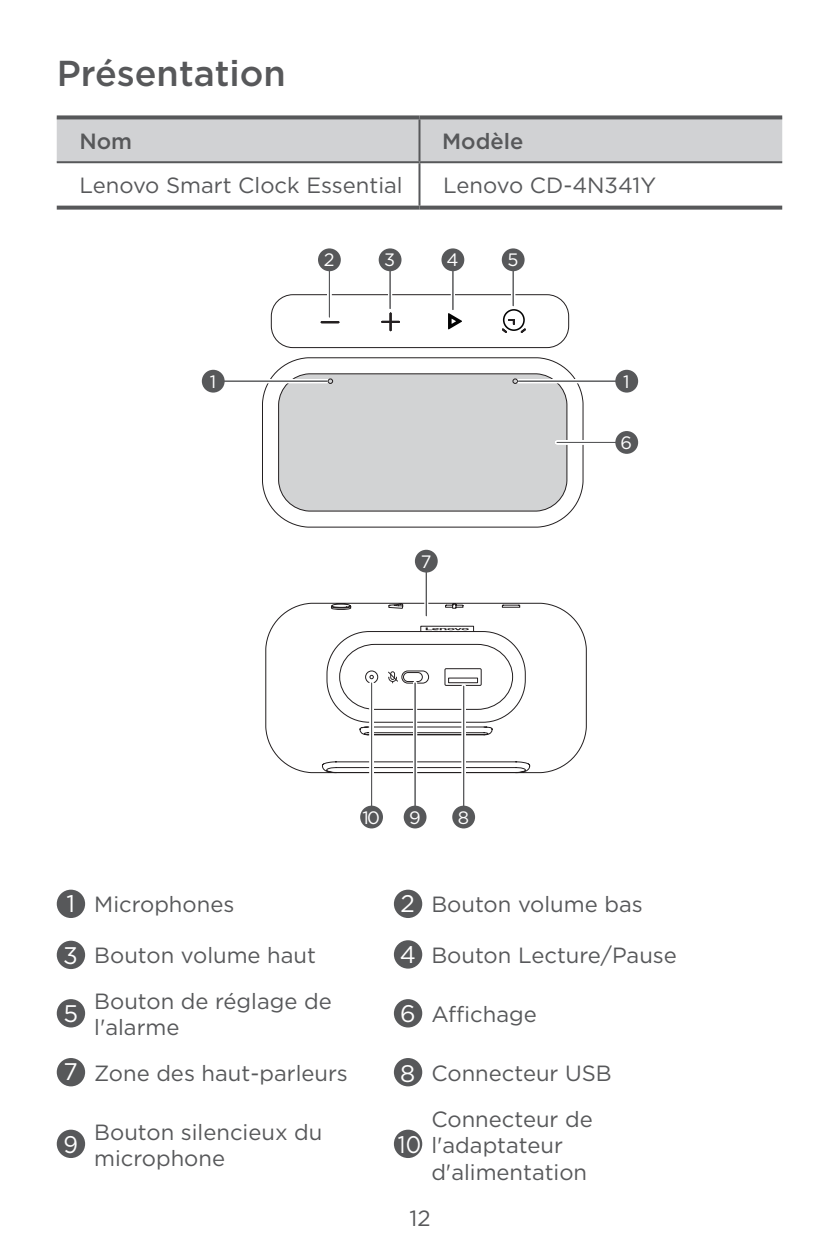
<style>
.page{position:relative;width:840px;height:1248px;background:#fff}
.page>*{position:absolute;margin:0;border:0;box-sizing:border-box;transform-origin:0 0}
.二级标题{font:500 36px "Gotham";color:#57585a}
.t1{font:24px "Gotham";color:#fff}
.t2{font:24px "Gotham";color:#fff;scale:.94 1}
.t3{font:22px/26.4px "Gotham";color:#57585a}
.t4{font:500 22px "Gotham";color:#57585a}
.t5{font:18px "Gotham";color:#fff}
.s1{font-size:24px;color:#fff}
</style>
<div class="page">
<div style="left:57px;top:119px;width:724px;height:42px;background:#d1d2d4"></div>
<hr style="left:418px;top:163px;width:2px;height:42px;background:#57585a">
<hr style="left:418px;top:119px;width:2px;height:42px;background:#57585a">
<hr style="left:57px;top:161px;width:362px;height:2px;background:#57585a">
<hr style="left:419px;top:161px;width:362px;height:2px;background:#57585a">
<svg style="left:57px;top:115px;width:362px;height:4px"></svg>
<svg style="left:419px;top:115px;width:362px;height:4px"></svg>
<svg style="left:57px;top:205px;width:362px;height:4px"></svg>
<svg style="left:419px;top:205px;width:362px;height:4px"></svg>
<div style="left:57px;top:889px;width:28px;height:28px;background:#57585a;border-radius:50%"></div>
<div style="left:393px;top:889px;width:29px;height:28px;background:#57585a;border-radius:50%"></div>
<div style="left:57px;top:940px;width:28px;height:29px;background:#57585a;border-radius:50%"></div>
<div style="left:393px;top:940px;width:29px;height:28px;background:#57585a;border-radius:50%"></div>
<div style="left:57px;top:999px;width:28px;height:28px;background:#57585a;border-radius:50%"></div>
<div style="left:393px;top:999px;width:29px;height:28px;background:#57585a;border-radius:50%"></div>
<div style="left:57px;top:1057px;width:28px;height:29px;background:#57585a;border-radius:50%"></div>
<div style="left:393px;top:1057px;width:29px;height:29px;background:#57585a;border-radius:50%"></div>
<div style="left:57px;top:1129px;width:28px;height:28px;background:#57585a;border-radius:50%"></div>
<div style="left:393px;top:1129px;width:29px;height:28px;background:#57585a;border-radius:50%"></div>
<svg style="left:265px;top:602px;width:321px;height:171px"></svg>
<svg style="left:425px;top:627px;width:43px;height:3px"></svg>
<svg style="left:388px;top:671px;width:10px;height:12px"></svg>
<div style="left:271px;top:294px;width:297px;height:54px;border:1px solid #231f20;border-radius:22px"></div>
<div style="left:502px;top:309px;width:22px;height:22px;border:2px solid #030303;border-radius:50%"></div>
<svg style="left:520px;top:328px;width:5px;height:5px"></svg>
<svg style="left:502px;top:319px;width:12px;height:14px"></svg>
<svg style="left:381px;top:312px;width:18px;height:19px"></svg>
<svg style="left:320px;top:321px;width:19px;height:2px"></svg>
<div style="left:262px;top:357px;width:321px;height:170px;border:1px solid #231f20;border-radius:45px"></div>
<div style="left:278px;top:374px;width:288px;height:137px;background:#d2d3d4;border-radius:30px"></div>
<div style="left:278px;top:373px;width:289px;height:138px;border:1px solid #231f20;border-radius:30px"></div>
<hr style="left:424px;top:565px;width:4px;height:50px;background:#fff">
<hr style="left:327px;top:264px;width:4px;height:53px;background:#fff">
<svg style="left:388px;top:271px;width:4px;height:37px"></svg>
<svg style="left:450px;top:271px;width:4px;height:38px"></svg>
<svg style="left:511px;top:271px;width:4px;height:35px"></svg>
<svg style="left:369px;top:683px;width:4px;height:122px"></svg>
<svg style="left:413px;top:683px;width:4px;height:122px"></svg>
<svg style="left:461px;top:686px;width:4px;height:119px"></svg>
<hr style="left:518px;top:379px;width:109px;height:4px;background:#fff">
<svg style="left:556px;top:440px;width:59px;height:4px"></svg>
<hr style="left:218px;top:379px;width:109px;height:4px;background:#fff">
<hr style="left:425px;top:565px;width:2px;height:50px;background:#57585a">
<div style="left:414px;top:549px;width:23px;height:23px;background:#57585a;border-radius:50%"></div>
<hr style="left:328px;top:264px;width:2px;height:53px;background:#57585a">
<div style="left:318px;top:248px;width:22px;height:23px;background:#57585a;border-radius:50%"></div>
<hr style="left:389px;top:264px;width:1px;height:44px;background:#57585a">
<div style="left:378px;top:248px;width:23px;height:23px;background:#57585a;border-radius:50%"></div>
<hr style="left:452px;top:264px;width:1px;height:45px;background:#57585a">
<div style="left:441px;top:248px;width:23px;height:23px;background:#57585a;border-radius:50%"></div>
<hr style="left:512px;top:264px;width:1px;height:42px;background:#57585a">
<div style="left:501px;top:248px;width:23px;height:23px;background:#57585a;border-radius:50%"></div>
<hr style="left:370px;top:683px;width:2px;height:124px;background:#57585a">
<div style="left:360px;top:805px;width:23px;height:23px;background:#57585a;border-radius:50%"></div>
<hr style="left:414px;top:683px;width:1px;height:124px;background:#57585a">
<div style="left:403px;top:805px;width:23px;height:23px;background:#57585a;border-radius:50%"></div>
<hr style="left:462px;top:686px;width:2px;height:121px;background:#57585a">
<div style="left:452px;top:805px;width:23px;height:23px;background:#57585a;border-radius:50%"></div>
<svg style="left:512px;top:378px;width:5px;height:6px"></svg>
<hr style="left:518px;top:380px;width:109px;height:2px;background:#57585a">
<hr style="left:556px;top:442px;width:59px;height:1px;background:#57585a">
<div style="left:615px;top:431px;width:22px;height:23px;background:#57585a;border-radius:50%"></div>
<div style="left:615px;top:370px;width:22px;height:22px;background:#57585a;border-radius:50%"></div>
<svg style="left:327px;top:378px;width:6px;height:6px"></svg>
<hr style="left:218px;top:380px;width:109px;height:2px;background:#57585a">
<div style="left:202px;top:370px;width:22px;height:22px;background:#57585a;border-radius:50%"></div>
<svg style="left:448px;top:313px;width:13px;height:16px"></svg>
<p class="二级标题" style="left:57px;top:49px;width:230px">Présentation</p>
<p class="t4" style="left:79px;top:126px;width:54px">Nom</p>
<p class="t4" style="left:442px;top:126px;width:83px">Modèle</p>
<p class="t3" style="left:79px;top:172px;width:324px">Lenovo Smart Clock Essential</p>
<p class="t3" style="left:443px;top:172px;width:214px">Lenovo CD-4N341Y</p>
<p class="t5" style="left:323px;top:248px;width:12px">2</p>
<p class="t5" style="left:384px;top:248px;width:12px">3</p>
<p class="t5" style="left:446px;top:248px;width:14px">4</p>
<p class="t5" style="left:507px;top:248px;width:12px">5</p>
<p class="t5" style="left:209px;top:370px;width:8px">1</p>
<p class="t5" style="left:623px;top:370px;width:8px">1</p>
<p class="t5" style="left:420px;top:549px;width:12px">7</p>
<p class="t5" style="left:362px;top:805px;width:19px">10</p>
<p class="t5" style="left:409px;top:805px;width:13px">9</p>
<p class="t5" style="left:457px;top:805px;width:13px">8</p>
<p class="t5" style="left:620px;top:431px;width:13px">6</p>
<p class="t3" style="left:66px;top:890px;width:169px"><span class="s1">1</span> Microphones</p>
<p class="t3" style="left:400px;top:890px;width:243px"><span class="s1">2</span> Bouton volume bas</p>
<p class="t3" style="left:63px;top:941px;width:254px"><span class="s1">3</span> Bouton volume haut</p>
<p class="t3" style="left:399px;top:941px;width:278px"><span class="s1">4</span> Bouton Lecture/Pause</p>
<p class="t1" style="left:63px;top:997px;width:16px">5</p>
<p class="t3" style="left:94px;top:987px;width:239px">Bouton de réglage de l'alarme</p>
<p class="t3" style="left:400px;top:1000px;width:138px"><span class="s1">6</span> Affichage</p>
<p class="t3" style="left:63px;top:1059px;width:286px"><span class="s1">7</span> Zone des haut-parleurs</p>
<p class="t3" style="left:400px;top:1059px;width:213px"><span class="s1">8</span> Connecteur USB</p>
<p class="t3" style="left:431px;top:1105px;width:163px">Connecteur de</p>
<p class="t3" style="left:431px;top:1157px;width:157px">d'alimentation</p>
<p class="t2" style="left:63px;top:1128px;width:17px">9</p>
<p class="t3" style="left:94px;top:1118px;width:229px">Bouton silencieux du microphone</p>
<p class="t3" style="left:398px;top:1131px;width:166px"><span class="s1">10</span> l'adaptateur</p>
<p class="t3" style="left:409px;top:1204px;width:23px">12</p>
</div>
